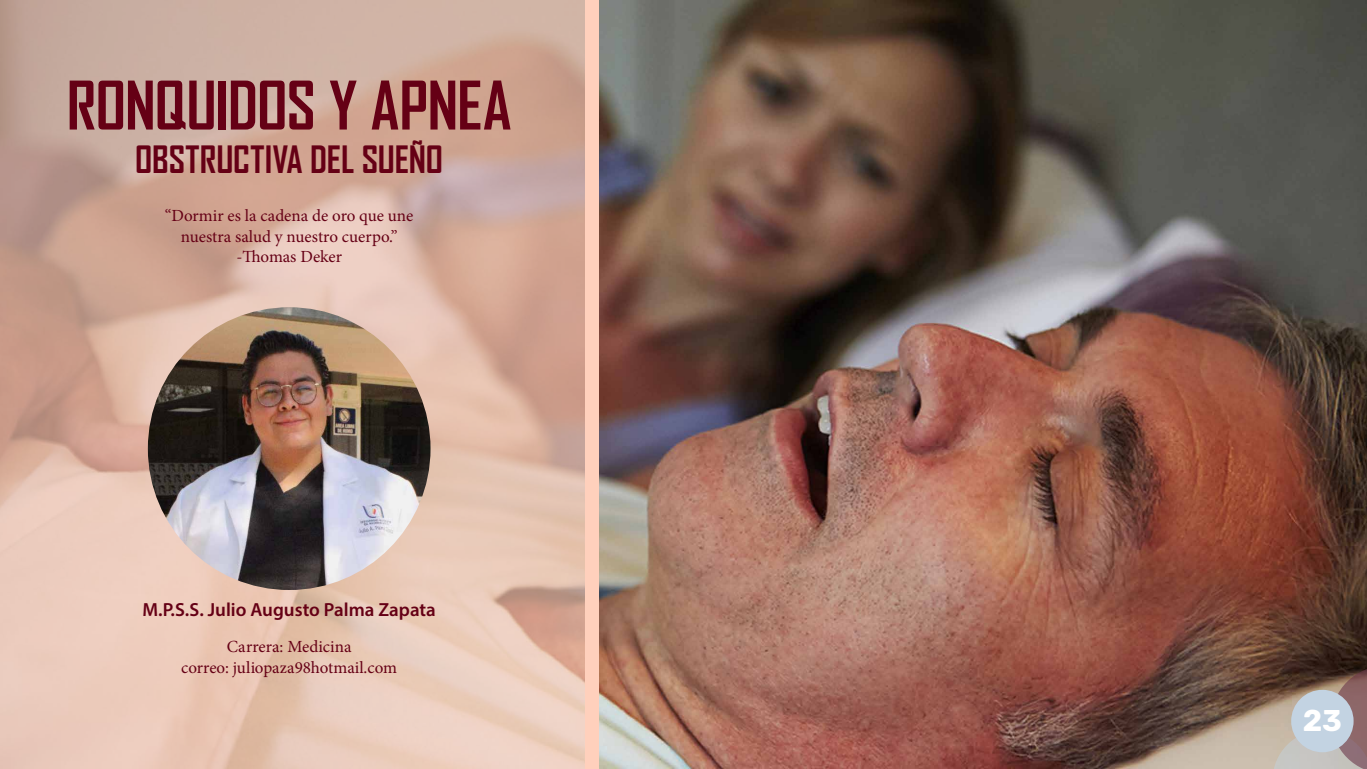
<style>
.page{position:relative;width:1367px;height:769px;background:#fff}
.page>*{position:absolute;margin:0;border:0;box-sizing:border-box;transform-origin:0 0}
.t1{font:700 64px "Agency FB";letter-spacing:-.015em;color:#650015}
.t2{font:700 36px "Agency FB";letter-spacing:-.005em;color:#650015}
.t3{font:700 30px "Rubik";color:#fff}
.t4{font:19px "Myriad Variable Concept";color:#650015}
.t5{font:17px/20.4px "Minion Pro";color:#650015;text-align:center}
</style>
<div class="page">
<img style="left:598px;top:0;width:768px;height:768px">
<div style="left:585px;top:0;width:13px;height:768px;background:#ffd0bc"></div>
<svg style="left:0;top:0;width:585px;height:768px;background:#d9b6a7"></svg>
<img style="left:148px;top:307px;width:282px;height:282px;border-radius:141px">
<svg style="left:1272px;top:665px;width:94px;height:103px;background:#8f7a72"></svg>
<div style="left:1290px;top:689px;width:63px;height:62px;background:#c3d3e2;border-radius:50%"></div>
<h1 class="t1" style="left:67px;top:66px;width:446px">RONQUIDOS Y APNEA</h1>
<h2 class="t2" style="left:135px;top:137px;width:309px">OBSTRUCTIVA DEL SUEÑO</h2>
<p class="t5" style="left:165px;top:206px;width:250px">“Dormir es la cadena de oro que une nuestra salud y nuestro cuerpo.” -Thomas Deker</p>
<p class="t4" style="left:142px;top:598px;width:295px">M.P.S.S. Julio Augusto Palma Zapata</p>
<p class="t5" style="left:181px;top:636px;width:217px">Carrera: Medicina<br>correo: juliopaza98hotmail.com</p>
<h3 class="t3" style="left:1302px;top:703px;width:41px">23</h3>
</div>
